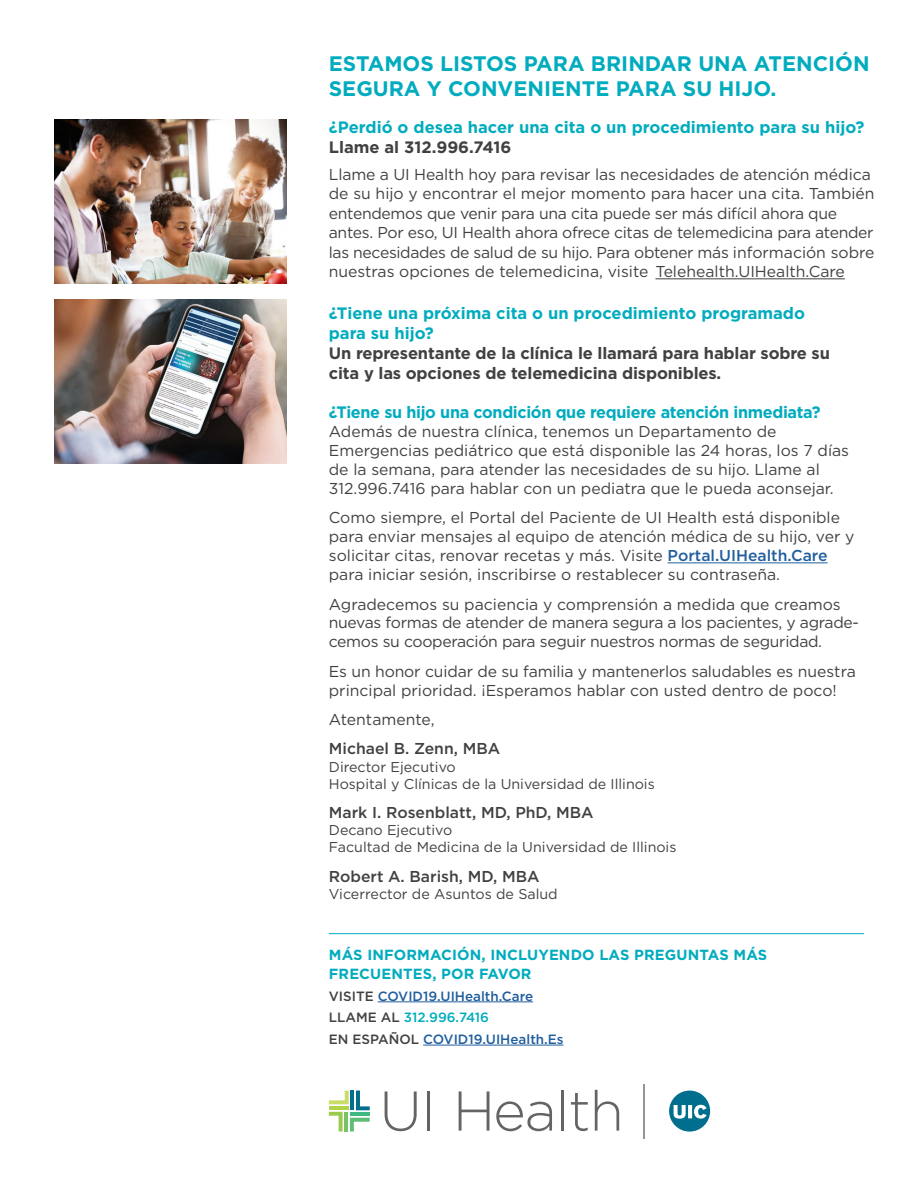
<style>
.page{position:relative;width:918px;height:1188px;background:#fff}
.page>*{position:absolute;margin:0;border:0;box-sizing:border-box;transform-origin:0 0}
.t1{font:700 21px/25.2px "Gotham";color:#00acbe}
.t2{font:700 16.5px/19.8px "Gotham";letter-spacing:-.01em;color:#414042}
.t3{font:700 16.5px/19.8px "Gotham";letter-spacing:-.015em;color:#00acbe}
.t4{font:15.75px/18.9px "Gotham";color:#414042}
.t5{font:15.75px/18.9px "Gotham";letter-spacing:-.02em;color:#414042}
.t6{font:500 15.75px "Gotham";color:#414042}
.t7{font:700 14.7px/19px "Gotham";letter-spacing:.01em;color:#00acbe}
.t8{font:14.25px "Gotham";color:#414042}
.t9{font:500 13.5px "Gotham";color:#215e9e}
.t10{font:500 13.5px "Gotham";color:#00acbe}
.s1{color:#414042}
.s2{color:#00acbe}
.s3{font-weight:500;color:#215e9e}
</style>
<div class="page">
<hr style="left:655px;top:278px;width:190px;height:1px;background:#414042">
<hr style="left:668px;top:562px;width:160px;height:1px;background:#215e9e">
<hr style="left:378px;top:1002px;width:155px;height:1px;background:#215e9e">
<hr style="left:423px;top:1045px;width:141px;height:1px;background:#215e9e">
<hr style="left:329px;top:933px;width:535px;height:1px;background:#00acbe">
<img style="left:54px;top:120px;width:232px;height:164px">
<img style="left:54px;top:300px;width:232px;height:164px">
<hr style="left:329px;top:1106px;width:20px;height:4px;background:#afd248">
<svg style="left:329px;top:1091px;width:20px;height:13px"></svg>
<hr style="left:344px;top:1112px;width:4px;height:20px;background:#79c364">
<svg style="left:329px;top:1112px;width:14px;height:20px"></svg>
<hr style="left:350px;top:1091px;width:4px;height:19px;background:#006e8d">
<svg style="left:356px;top:1091px;width:14px;height:19px"></svg>
<hr style="left:350px;top:1112px;width:20px;height:4px;background:#3eb981">
<svg style="left:350px;top:1118px;width:20px;height:13px"></svg>
<svg style="left:669px;top:1091px;width:41px;height:41px"></svg>
<hr style="left:643px;top:1084px;width:1px;height:54px;background:#939598">
<svg style="left:385px;top:1091px;width:32px;height:40px"></svg>
<hr style="left:427px;top:1091px;width:3px;height:40px;background:#636466">
<svg style="left:459px;top:1091px;width:30px;height:40px"></svg>
<svg style="left:496px;top:1101px;width:56px;height:30px"></svg>
<hr style="left:561px;top:1090px;width:3px;height:41px;background:#636466">
<svg style="left:571px;top:1093px;width:17px;height:38px"></svg>
<svg style="left:595px;top:1090px;width:24px;height:41px"></svg>
<p class="t1" style="left:329px;top:51px;width:542px">ESTAMOS LISTOS PARA BRINDAR UNA ATENCIÓN<br>SEGURA Y CONVENIENTE PARA SU HIJO.</p>
<p class="t3" style="left:329px;top:117px;width:537px">¿Perdió o desea hacer una cita o un procedimiento para su hijo?<br><span class="s1">Llame al 312.996.7416</span></p>
<p class="t4" style="left:329px;top:164px;width:547px;line-height:19.5px">Llame a UI Health hoy para revisar las necesidades de atención médica de su hijo y encontrar el mejor momento para hacer una cita. También entendemos que venir para una cita puede ser más difícil ahora que antes. Por eso, UI Health ahora ofrece citas de telemedicina para atender las necesidades de salud de su hijo. Para obtener más información sobre nuestras opciones de telemedicina, visite Telehealth.UIHealth.Care</p>
<p class="t2" style="left:329px;top:304px;width:503px"><span class="s2">¿Tiene una próxima cita o un procedimiento programado para su hijo?<br></span>Un representante de la clínica le llamará para hablar sobre su cita y las opciones de telemedicina disponibles.</p>
<p class="t3" style="left:329px;top:403px;width:493px">¿Tiene su hijo una condición que requiere atención inmediata?</p>
<p class="t4" style="left:329px;top:422px;width:522px">Además de nuestra clínica, tenemos un Departamento de Emergencias pediátrico que está disponible las 24 horas, los 7 días de la semana, para atender las necesidades de su hijo. Llame al 312.996.7416 para hablar con un pediatra que le pueda aconsejar.</p>
<p class="t4" style="left:329px;top:508px;width:527px">Como siempre, el Portal del Paciente de UI Health está disponible para enviar mensajes al equipo de atención médica de su hijo, ver y solicitar citas, renovar recetas y más. Visite <span class="s3">Portal.UIHealth.Care </span>para iniciar sesión, inscribirse o restablecer su contraseña.</p>
<p class="t5" style="left:329px;top:594px;width:532px">Agradecemos su paciencia y comprensión a medida que creamos nuevas formas de atender de manera segura a los pacientes, y agrade&shy;cemos su cooperación para seguir nuestros normas de seguridad.</p>
<p class="t4" style="left:329px;top:661px;width:528px">Es un honor cuidar de su familia y mantenerlos saludables es nuestra principal prioridad. ¡Esperamos hablar con usted dentro de poco!</p>
<p class="t4" style="left:329px;top:710px;width:107px">Atentamente,</p>
<p class="t6" style="left:329px;top:739px;width:173px">Michael B. Zenn, MBA</p>
<p class="t8" style="left:329px;top:757px;width:129px">Director Ejecutivo</p>
<p class="t8" style="left:329px;top:775px;width:327px">Hospital y Clínicas de la Universidad de Illinois</p>
<p class="t6" style="left:329px;top:802px;width:266px">Mark I. Rosenblatt, MD, PhD, MBA</p>
<p class="t8" style="left:329px;top:821px;width:125px">Decano Ejecutivo</p>
<p class="t8" style="left:329px;top:838px;width:349px">Facultad de Medicina de la Universidad de Illinois</p>
<p class="t6" style="left:329px;top:866px;width:212px">Robert A. Barish, MD, MBA</p>
<p class="t8" style="left:329px;top:885px;width:230px">Vicerrector de Asuntos de Salud</p>
<p class="t7" style="left:329px;top:945px;width:440px">MÁS INFORMACIÓN, INCLUYENDO LAS PREGUNTAS MÁS<br>FRECUENTES, POR FAVOR</p>
<p class="t9" style="left:329px;top:987px;width:206px"><span class="s1">VISITE</span> COVID19.UIHealth.Care</p>
<p class="t10" style="left:329px;top:1009px;width:162px"><span class="s1">LLAME AL</span> 312.996.7416</p>
<p class="t9" style="left:329px;top:1030px;width:236px"><span class="s1">EN ESPAÑOL</span> COVID19.UIHealth.Es</p>
</div>
